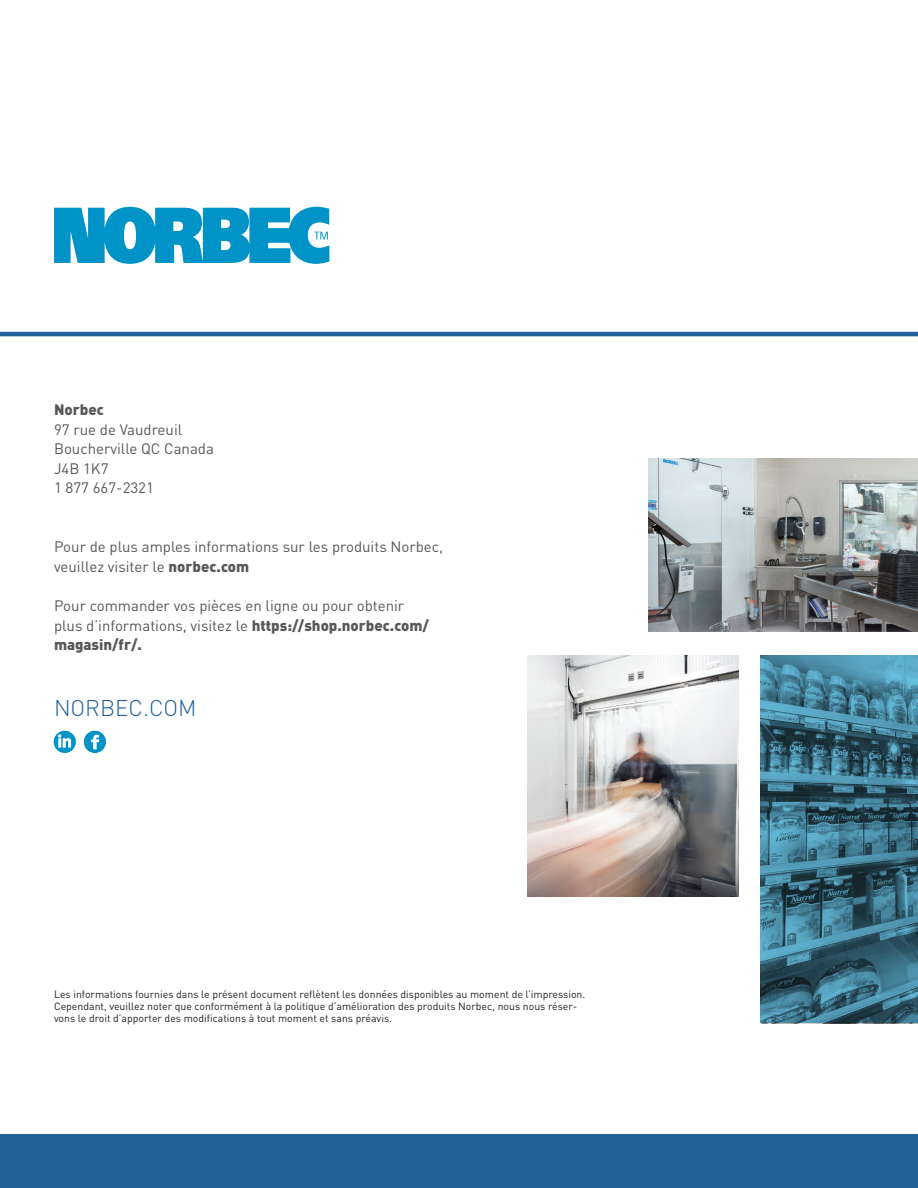
<style>
.page{position:relative;width:918px;height:1188px;background:#fff}
.page>*{position:absolute;margin:0;border:0;box-sizing:border-box;transform-origin:0 0}
.t1{font:300 22.5px "DIN";color:#206199}
.t2{font:15px/19.5px "DINOT";color:#57585a}
.t3{font:900 15px "DINOT";color:#57585a}
.t4{font:10.5px/12px "DINOT";color:#231f20}
.s1{font-weight:900}
</style>
<div class="page">
<img style="left:648px;top:459px;width:270px;height:173px">
<img style="left:527px;top:656px;width:211px;height:240px">
<svg style="left:760px;top:655px;width:158px;height:368px;background:#3c7085"></svg>
<img style="left:53px;top:730px;width:53px;height:23px">
<hr style="left:0;top:332px;width:918px;height:4px;background:#206199">
<svg style="left:54px;top:207px;width:275px;height:57px;background:#2fa7d1"></svg>
<div style="left:0;top:1134px;width:918px;height:54px;background:#206199"></div>
<h2 class="t3" style="left:54px;top:400px;width:51px">Norbec</h2>
<h2 class="t2" style="left:54px;top:419px;width:161px">97 rue de Vaudreuil<br>Boucherville QC Canada<br>J4B 1K7<br>1 877 667-2321</h2>
<h2 class="t2" style="left:54px;top:537px;width:391px">Pour de plus amples informations sur les produits Norbec, veuillez visiter le <span class="s1">norbec.com</span></h2>
<h2 class="t2" style="left:54px;top:596px;width:377px">Pour commander vos pièces en ligne ou pour obtenir plus d’informations, visitez le <span class="s1">https://shop.norbec.com/ magasin/fr/.</span></h2>
<h1 class="t1" style="left:54px;top:694px;width:144px">NORBEC.COM</h1>
<p class="t4" style="left:54px;top:988px;width:533px">Les informations fournies dans le présent document reflètent les données disponibles au moment de l’impression.<br>Cependant, veuillez noter que conformément à la politique d’amélioration des produits Norbec, nous nous réser&shy;vons le droit d’apporter des modifications à tout moment et sans préavis.</p>
</div>
